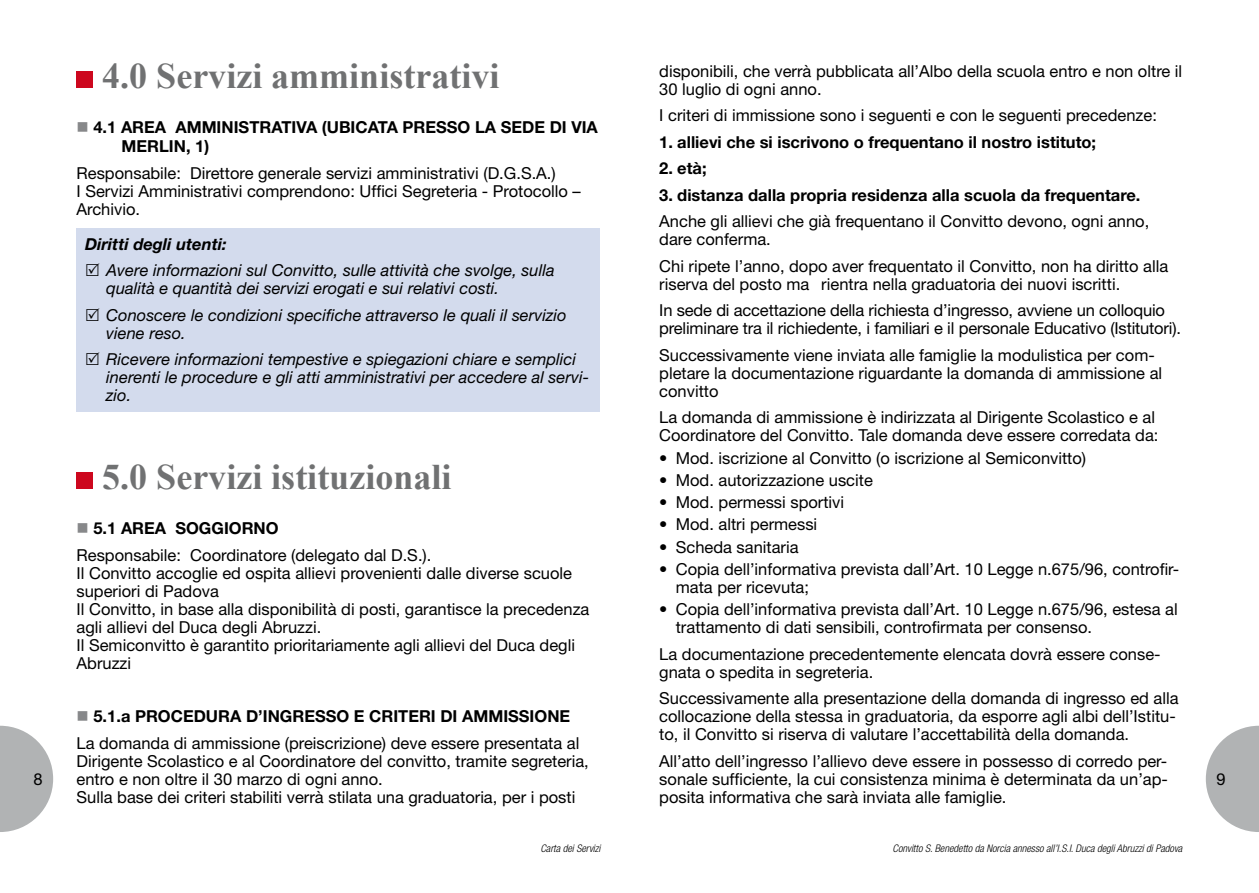
<style>
.page{position:relative;width:1259px;height:893px;background:#fff}
.page>*{position:absolute;margin:0;border:0;box-sizing:border-box;transform-origin:0 0}
.t1{font:700 36px "Times New Roman";color:#707172}
.t2{font:16.5px/18px "Helvetica Neue";color:#000}
.t3{font:italic 16.5px/18px "Helvetica Neue";color:#000}
.t4{font:700 16.5px/18.8px "Helvetica Neue";color:#000}
.t5{font:italic 700 16.5px "Helvetica Neue";color:#000}
.t6{font:italic 300 condensed 10.5px "Helvetica Neue";color:#000}
.s1{color:#87888a}
.s2{font-weight:700}
</style>
<div class="page">
<svg style="left:0;top:726px;width:53px;height:106px"></svg>
<svg style="left:1205px;top:726px;width:54px;height:106px"></svg>
<div style="left:77px;top:228px;width:523px;height:184px;background:#d3dbed"></div>
<div style="left:77px;top:71px;width:16px;height:17px;background:#cd071e"></div>
<div style="left:77px;top:472px;width:16px;height:17px;background:#cd071e"></div>
<p class="t2" style="left:33px;top:770px;width:11px">8</p>
<h1 class="t1" style="left:102px;top:51px;width:398px">4.0 Servizi amministrativi</h1>
<p class="t4" style="left:122px;top:118px;width:478px;text-indent:-45px"><span class="s1">■</span> 4.1 AREA AMMINISTRATIVA (UBICATA PRESSO LA SEDE DI VIA<br>MERLIN, 1)</p>
<p class="t2" style="left:77px;top:164px;width:506px">Responsabile: Direttore generale servizi amministrativi (D.G.S.A.)<br>I Servizi Amministrativi comprendono: Uffici Segreteria - Protocollo –<br>Archivio.</p>
<p class="t5" style="left:85px;top:234px;width:143px">Diritti degli utenti:</p>
<p class="t3" style="left:106px;top:261px;width:450px">Avere informazioni sul Convitto, sulle attività che svolge, sulla qualità e quantità dei servizi erogati e sui relativi costi.</p>
<p class="t3" style="left:106px;top:306px;width:462px">Conoscere le condizioni specifiche attraverso le quali il servizio viene reso.</p>
<p class="t3" style="left:106px;top:350px;width:484px">Ricevere informazioni tempestive e spiegazioni chiare e semplici inerenti le procedure e gli atti amministrativi per accedere al servi&shy;zio.</p>
<h1 class="t1" style="left:102px;top:452px;width:350px">5.0 Servizi istituzionali</h1>
<p class="t2" style="left:77px;top:515px;width:356px;line-height:26.5px"><span class="s1">■</span> <span class="s2">5.1 AREA SOGGIORNO<br></span>Responsabile: Coordinatore (delegato dal D.S.).</p>
<p class="t2" style="left:77px;top:563px;width:514px">Il Convitto accoglie ed ospita allievi provenienti dalle diverse scuole superiori di Padova<br>Il Convitto, in base alla disponibilità di posti, garantisce la precedenza agli allievi del Duca degli Abruzzi.<br>Il Semiconvitto è garantito prioritariamente agli allievi del Duca degli Abruzzi</p>
<p class="t2" style="left:77px;top:703px;width:504px;line-height:26.5px"><span class="s1">■</span> <span class="s2">5.1.a PROCEDURA D’INGRESSO E CRITERI DI AMMISSIONE<br></span>La domanda di ammissione (preiscrizione) deve essere presentata al</p>
<p class="t2" style="left:77px;top:752px;width:514px">Dirigente Scolastico e al Coordinatore del convitto, tramite segreteria, entro e non oltre il 30 marzo di ogni anno.<br>Sulla base dei criteri stabiliti verrà stilata una graduatoria, per i posti</p>
<p class="t6" style="left:540px;top:842px;width:62px">Carta dei Servizi</p>
<p class="t2" style="left:659px;top:62px;width:524px">disponibili, che verrà pubblicata all’Albo della scuola entro e non oltre il<br>30 luglio di ogni anno.</p>
<p class="t2" style="left:659px;top:106px;width:499px">I criteri di immissione sono i seguenti e con le seguenti precedenze:</p>
<p class="t4" style="left:659px;top:132px;width:438px">1. allievi che si iscrivono o frequentano il nostro istituto;</p>
<p class="t4" style="left:659px;top:159px;width:49px">2. età;</p>
<p class="t4" style="left:659px;top:185px;width:483px">3. distanza dalla propria residenza alla scuola da frequentare.</p>
<p class="t2" style="left:659px;top:212px;width:491px">Anche gli allievi che già frequentano il Convitto devono, ogni anno, dare conferma.</p>
<p class="t2" style="left:659px;top:257px;width:510px">Chi ripete l’anno, dopo aver frequentato il Convitto, non ha diritto alla riserva del posto ma rientra nella graduatoria dei nuovi iscritti.</p>
<p class="t2" style="left:659px;top:301px;width:523px">In sede di accettazione della richiesta d’ingresso, avviene un colloquio preliminare tra il richiedente, i familiari e il personale Educativo (Istitutori).</p>
<p class="t2" style="left:659px;top:346px;width:504px">Successivamente viene inviata alle famiglie la modulistica per com&shy;pletare la documentazione riguardante la domanda di ammissione al convitto</p>
<p class="t2" style="left:659px;top:408px;width:501px">La domanda di ammissione è indirizzata al Dirigente Scolastico e al<br>Coordinatore del Convitto. Tale domanda deve essere corredata da:</p>
<p class="t2" style="left:659px;top:448px;width:428px">• Mod. iscrizione al Convitto (o iscrizione al Semiconvitto)</p>
<p class="t2" style="left:659px;top:471px;width:215px">• Mod. autorizzazione uscite</p>
<p class="t2" style="left:659px;top:493px;width:186px">• Mod. permessi sportivi</p>
<p class="t2" style="left:659px;top:515px;width:160px">• Mod. altri permessi</p>
<p class="t2" style="left:659px;top:537px;width:141px">• Scheda sanitaria</p>
<p class="t2" style="left:676px;top:560px;width:505px;text-indent:-16px">• Copia dell’informativa prevista dall’Art. 10 Legge n.675/96, controfir&shy;mata per ricevuta;</p>
<p class="t2" style="left:676px;top:600px;width:503px;text-indent:-16px">• Copia dell’informativa prevista dall’Art. 10 Legge n.675/96, estesa al trattamento di dati sensibili, controfirmata per consenso.</p>
<p class="t2" style="left:659px;top:644px;width:503px">La documentazione precedentemente elencata dovrà essere conse&shy;gnata o spedita in segreteria.</p>
<p class="t2" style="left:659px;top:689px;width:521px">Successivamente alla presentazione della domanda di ingresso ed alla collocazione della stessa in graduatoria, da esporre agli albi dell’Istitu&shy;to, il Convitto si riserva di valutare l’accettabilità della domanda.</p>
<p class="t2" style="left:659px;top:751px;width:510px;text-align:justify">All’atto dell’ingresso l’allievo deve essere in possesso di corredo per&shy;sonale sufficiente, la cui consistenza minima è determinata da un’ap&shy;posita informativa che sarà inviata alle famiglie.</p>
<p class="t6" style="left:892px;top:842px;width:291px">Convitto S. Benedetto da Norcia annesso all’I.S.I. Duca degli Abruzzi di Padova</p>
<p class="t2" style="left:1216px;top:770px;width:11px">9</p>
</div>
